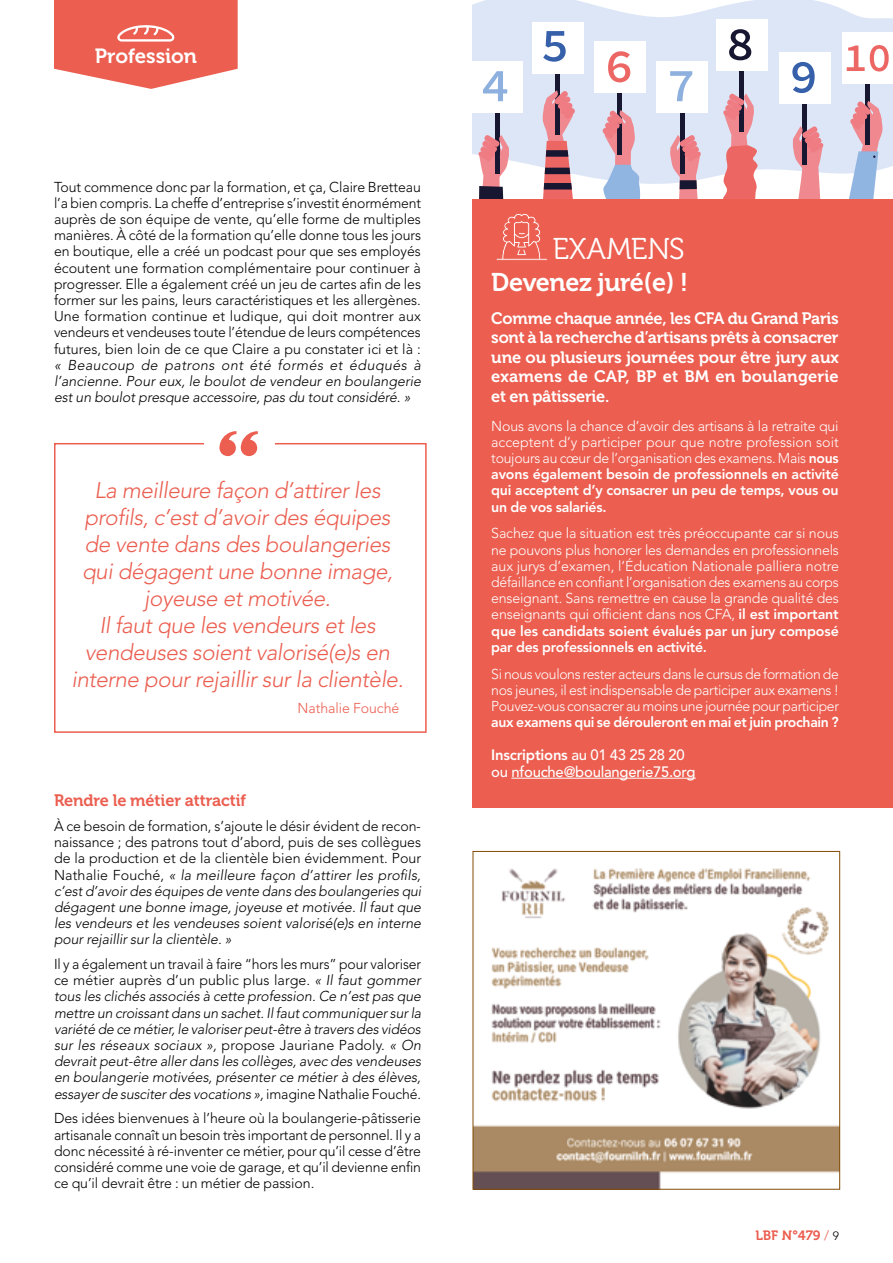
<style>
.page{position:relative;width:893px;height:1263px;background:#fff}
.page>*{position:absolute;margin:0;border:0;box-sizing:border-box;transform-origin:0 0}
.Titre_Sujet{font:30px "Museo 300";letter-spacing:-.005em;color:#fff}
.Sous-titre_Sujet{font:25.5px "Museo 700";letter-spacing:-.015em;color:#fff}
.Citation{font:italic 300 22.5px/27px "Avenir LT Std";letter-spacing:-.02em;color:#eb5e50;text-align:center}
.t1{font:20.4px "Museo 700";letter-spacing:-.005em;color:#fff}
.Intertitre{font:16.5px/19.5px "Museo 700";letter-spacing:.01em;color:#fff;text-align:justify}
.Intertitre-2{font:16.5px "Museo 700";letter-spacing:-.005em;color:#eb5e50}
.Txt_Courant{font:500 15px/16.2px "Avenir LT Std";letter-spacing:-.015em;color:#fff}
.Intertitre-3{font:300 14.25px/16.2px "Avenir LT Std";letter-spacing:-.005em;color:#000;text-align:justify}
.Intertitre-4{font:italic 300 14.25px/16.2px "Avenir LT Std";letter-spacing:-.005em;color:#000;text-align:justify}
.Txt_Courant-2{font:300 14.25px/16.2px "Avenir LT Std";letter-spacing:-.02em;color:#fff;text-align:justify}
.Intertitre-5{font:300 14.25px "Avenir LT Std";letter-spacing:-.005em;color:#eb5e50}
.t2{font:13.5px "Museo 700";letter-spacing:-.005em;color:#eb5e50}
.s1{font-style:italic}
.s2{font-style:normal}
.s3{font-weight:800}
.s4{font-family:"Avenir LT Std";font-weight:300}
.s5{font-family:"Avenir LT Std";font-weight:300;font-size:12px;color:#000}
</style>
<div class="page">
<div style="left:54px;top:443px;width:373px;height:290px;border:2px solid #eb5e50"></div>
<img style="left:475px;top:868px;width:363px;height:319px">
<div style="left:473px;top:851px;width:367px;height:338px;border:1px solid #834c05"></div>
<div style="left:204px;top:425px;width:70px;height:37px;background:#fff"></div>
<svg style="left:219px;top:431px;width:39px;height:25px"></svg>
<div style="left:472px;top:0;width:421px;height:808px;background:#eb5e50"></div>
<hr style="left:511px;top:778px;width:185px;height:1px;background:#fff">
<svg style="left:496px;top:213px;width:52px;height:47px"></svg>
<div style="left:472px;top:0;width:421px;height:199px;background:#fff"></div>
<svg style="left:472px;top:0;width:421px;height:184px;fill:#dce6f6"></svg>
<div style="left:865px;top:69px;width:5px;height:76px;background:#181731"></div>
<div style="left:842px;top:33px;width:51px;height:51px;background:#fff"></div>
<svg style="left:847px;top:45px;width:42px;height:26px"></svg>
<svg style="left:848px;top:101px;width:35px;height:98px"></svg>
<div style="left:555px;top:58px;width:5px;height:76px;background:#181731"></div>
<div style="left:532px;top:22px;width:51px;height:51px;background:#fff"></div>
<div style="left:802px;top:89px;width:5px;height:76px;background:#181731"></div>
<svg style="left:793px;top:126px;width:31px;height:73px"></svg>
<div style="left:779px;top:52px;width:51px;height:51px;background:#fff"></div>
<svg style="left:792px;top:62px;width:23px;height:31px"></svg>
<hr style="left:680px;top:97px;width:4px;height:76px;background:#181731">
<svg style="left:670px;top:135px;width:31px;height:64px"></svg>
<div style="left:656px;top:61px;width:52px;height:51px;background:#fff"></div>
<svg style="left:670px;top:71px;width:22px;height:30px"></svg>
<hr style="left:495px;top:97px;width:4px;height:76px;background:#181731">
<div style="left:472px;top:61px;width:51px;height:51px;background:#fff"></div>
<svg style="left:483px;top:71px;width:24px;height:30px"></svg>
<svg style="left:543px;top:31px;width:23px;height:31px"></svg>
<hr style="left:618px;top:78px;width:4px;height:76px;background:#181731">
<div style="left:594px;top:42px;width:51px;height:51px;background:#fff"></div>
<svg style="left:608px;top:51px;width:22px;height:31px"></svg>
<svg style="left:601px;top:110px;width:40px;height:89px"></svg>
<svg style="left:478px;top:135px;width:31px;height:64px"></svg>
<hr style="left:740px;top:56px;width:4px;height:76px;background:#181731">
<div style="left:716px;top:20px;width:52px;height:51px;background:#fff"></div>
<svg style="left:729px;top:29px;width:22px;height:31px"></svg>
<svg style="left:542px;top:90px;width:33px;height:109px"></svg>
<div style="left:680px;top:180px;width:17px;height:9px;background:#181731"></div>
<svg style="left:721px;top:93px;width:38px;height:106px"></svg>
<svg style="left:54px;top:0;width:184px;height:89px"></svg>
<h3 class="t1" style="left:95px;top:45px;width:104px">Profession</h3>
<p class="Intertitre-3" style="left:54px;top:179px;width:369px">Tout commence donc par la formation, et ça, Claire Bretteau l’a bien compris. La cheffe d’entreprise s’investit énormément auprès de son équipe de vente, qu’elle forme de multiples manières. À côté de la formation qu’elle donne tous les jours en boutique, elle a créé un podcast pour que ses employés écoutent une formation complémentaire pour continuer à progresser. Elle a également créé un jeu de cartes afin de les former sur les pains, leurs caractéristiques et les allergènes.<br>Une formation continue et ludique, qui doit montrer aux vendeurs et vendeuses toute l’étendue de leurs compétences futures, bien loin de ce que Claire a pu constater ici et là : <span class="s1">« Beaucoup de patrons ont été formés et éduqués à l’ancienne. Pour eux, le boulot de vendeur en boulangerie est un boulot presque accessoire, pas du tout considéré. »</span></p>
<p class="Citation" style="left:71px;top:477px;width:334px">La meilleure façon d’attirer les profils, c’est d’avoir des équipes de vente dans des boulangeries qui dégagent une bonne image, joyeuse et motivée.<br>Il faut que les vendeurs et les vendeuses soient valorisé(e)s en interne pour rejaillir sur la clientèle.</p>
<p class="Intertitre-5" style="left:298px;top:700px;width:103px">Nathalie Fouché</p>
<p class="Intertitre-2" style="left:54px;top:791px;width:194px">Rendre le métier attractif</p>
<p class="Intertitre-4" style="left:54px;top:818px;width:369px"><span class="s2">À ce besoin de formation, s’ajoute le désir évident de recon&shy;naissance ; des patrons tout d’abord, puis de ses collègues de la production et de la clientèle bien évidemment. Pour Nathalie Fouché,</span> « la meilleure façon d’attirer les profils, c’est d’avoir des équipes de vente dans des boulangeries qui dégagent une bonne image, joyeuse et motivée. Il faut que les vendeurs et les vendeuses soient valorisé(e)s en interne pour rejaillir sur la clientèle. »</p>
<p class="Intertitre-4" style="left:54px;top:956px;width:369px"><span class="s2">Il y a également un travail à faire “hors les murs” pour valoriser ce métier auprès d’un public plus large.</span> « Il faut gommer tous les clichés associés à cette profession. Ce n’est pas que mettre un croissant dans un sachet. Il faut communiquer sur la variété de ce métier, le valoriser peut-être à travers des vidéos sur les réseaux sociaux », <span class="s2">propose Jauriane Padoly.</span> « On devrait peut-être aller dans les collèges, avec des vendeuses en boulangerie motivées, présenter ce métier à des élèves, essayer de susciter des vocations », <span class="s2">imagine Nathalie Fouché.</span></p>
<p class="Intertitre-3" style="left:54px;top:1110px;width:369px">Des idées bienvenues à l’heure où la boulangerie-pâtisserie artisanale connaît un besoin très important de personnel. Il y a donc nécessité à ré-inventer ce métier, pour qu’il cesse d’être considéré comme une voie de garage, et qu’il devienne enfin ce qu’il devrait être : un métier de passion.</p>
<p class="Titre_Sujet" style="left:552px;top:233px;width:134px">EXAMENS</p>
<p class="Sous-titre_Sujet" style="left:491px;top:268px;width:198px">Devenez juré(e) !</p>
<p class="Intertitre" style="left:491px;top:308px;width:349px">Comme chaque année, les CFA du Grand Paris sont à la recherche d’artisans prêts à consacrer une ou plusieurs journées pour être jury aux examens de CAP, BP et BM en boulangerie et en pâtisserie.</p>
<p class="Txt_Courant-2" style="left:491px;top:418px;width:349px">Nous avons la chance d’avoir des artisans à la retraite qui acceptent d’y participer pour que notre profession soit toujours au cœur de l’organisation des examens. Mais <span class="s3">nous avons également besoin de professionnels en activité qui acceptent d’y consacrer un peu de temps, vous ou un de vos salariés.</span></p>
<p class="Txt_Courant-2" style="left:491px;top:525px;width:349px">Sachez que la situation est très préoccupante car si nous ne pouvons plus honorer les demandes en professionnels aux jurys d’examen, l’Éducation Nationale palliera notre défaillance en confiant l’organisation des examens au corps enseignant. Sans remettre en cause la grande qualité des enseignants qui officient dans nos CFA, <span class="s3">il est important que les candidats soient évalués par un jury composé par des professionnels en activité.</span></p>
<p class="Txt_Courant-2" style="left:491px;top:666px;width:349px">Si nous voulons rester acteurs dans le cursus de formation de nos jeunes, il est indispensable de participer aux examens !<br>Pouvez-vous consacrer au moins une journée pour participer <span class="s3">aux examens qui se dérouleront en mai et juin prochain ?</span></p>
<p class="Txt_Courant" style="left:491px;top:747px;width:206px"><span class="s3">Inscriptions</span> au 01 43 25 28 20 ou nfouche@boulangerie75.org</p>
<p class="t2" style="left:756px;top:1227px;width:85px">LBF N°479 <span class="s4">/</span> <span class="s5">9</span></p>
</div>
